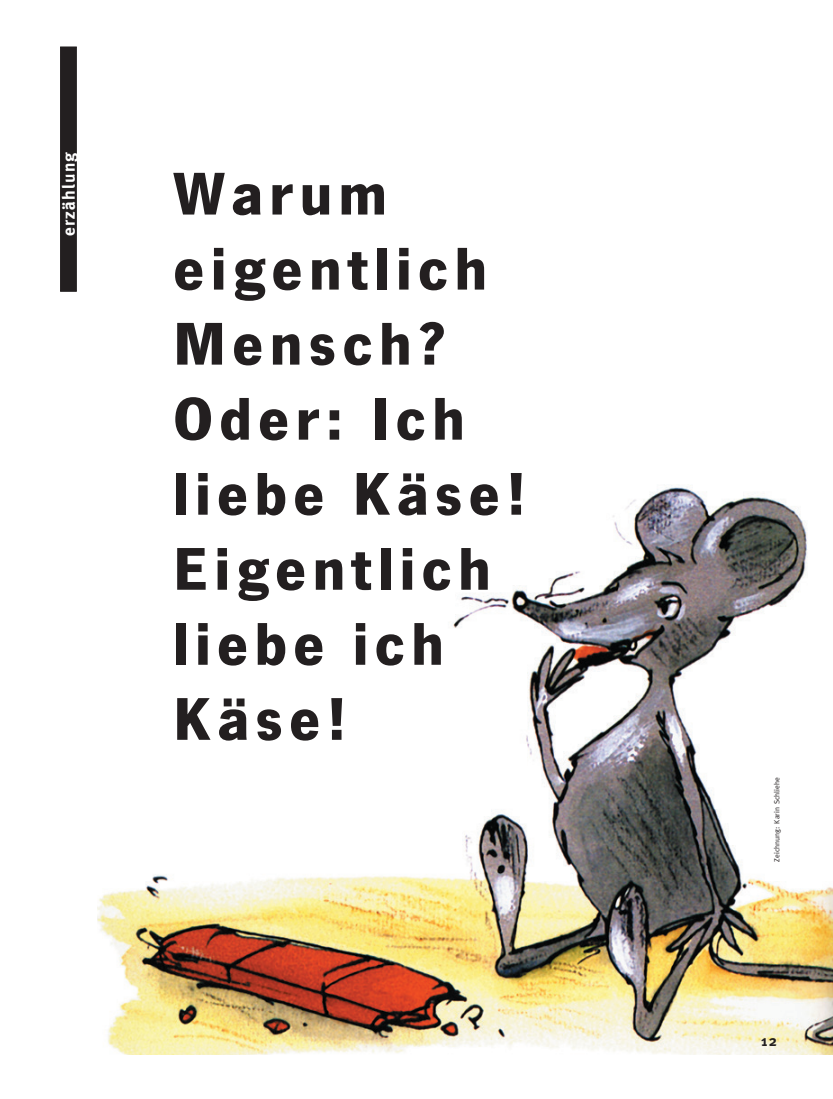
<style>
.page{position:relative;width:833px;height:1099px;background:#fff}
.page>*{position:absolute;margin:0;border:0;box-sizing:border-box;transform-origin:0 0}
.t1{font:700 62.5px/75px "News Got T";letter-spacing:.1em;color:#231f20}
.t2{font:700 17.5px "Meta";letter-spacing:.075em;color:#fff}
.t3{font:700 15px "Meta";color:#231f20}
.t4{font:7.5px "Meta";letter-spacing:.01em;color:#231f20}
</style>
<div class="page">
<div style="left:60px;top:47px;width:17px;height:244px;background:#231f20;border:1px solid #231f20"></div>
<img style="left:97px;top:485px;width:735px;height:569px">
<p class="t2" style="left:59px;top:236px;width:86px;rotate:-90deg">erzählung</p>
<p class="t1" style="left:173px;top:154px;width:354px">Warum eigentlich<br>Mensch?<br>Oder: Ich liebe Käse!<br>Eigentlich liebe ich<br>Käse!</p>
<p class="t4" style="left:772px;top:861px;width:86px;rotate:-90deg">Zeichnung: Karin Schliehe</p>
<p class="t3" style="left:761px;top:1031px;width:17px">12</p>
</div>
